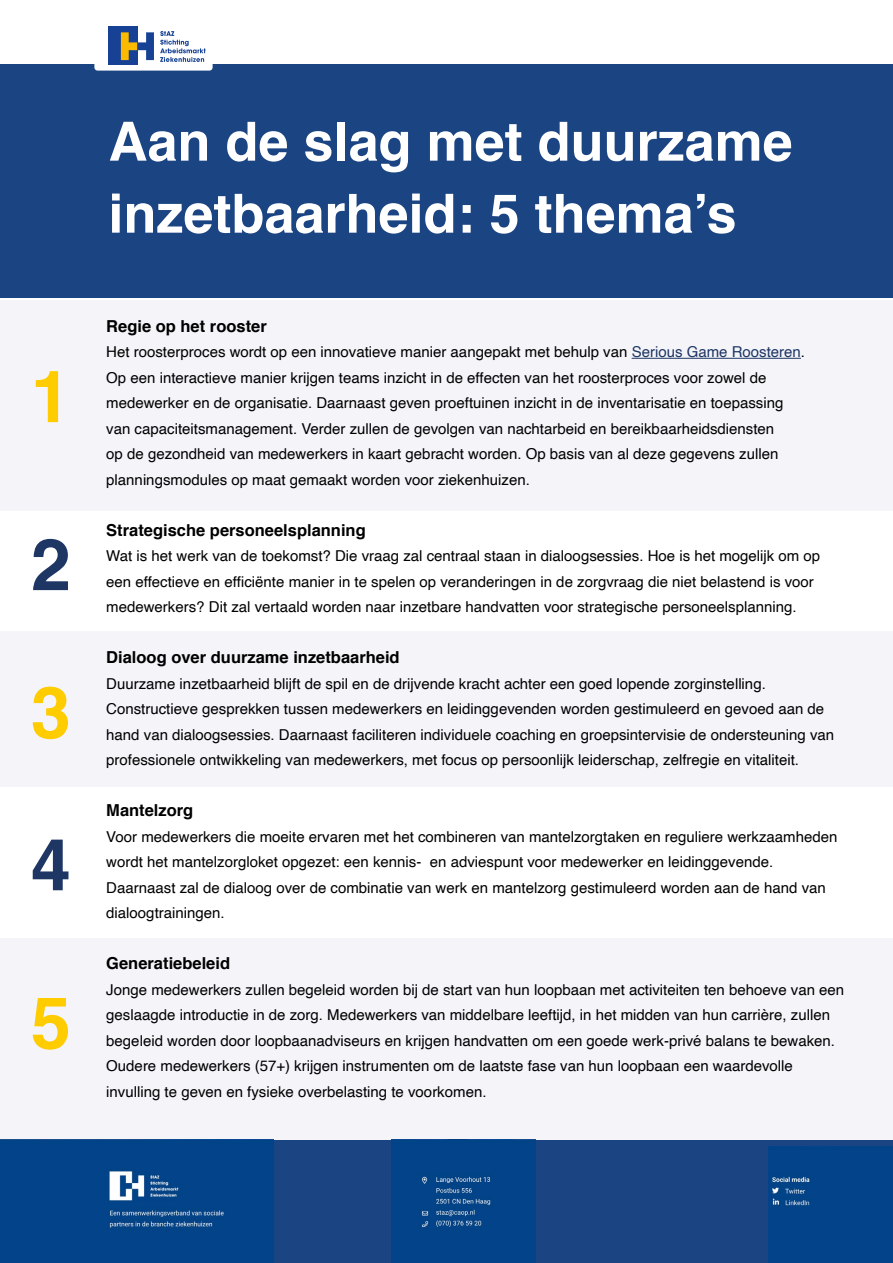
<style>
.page{position:relative;width:893px;height:1263px;background:#fff}
.page>*{position:absolute;margin:0;border:0;box-sizing:border-box;transform-origin:0 0}
.Tussenkop{font:700 72px "Helvetica";color:#fc0}
.Tussenkop-2{font:700 72px "Helvetica";color:#1e3664}
.Tussenkop-3{font:700 54px/72px "Helvetica";color:#fff}
.Tussenkop-4{font:700 16.5px "Helvetica";color:#000}
.Brood{font:15px/25.5px "Helvetica";color:#000}
.s1{color:#1e3664}
</style>
<div class="page">
<div style="left:0;top:64px;width:893px;height:234px;background:#1b4483"></div>
<div style="left:0;top:1139px;width:893px;height:124px;background:#1b4483"></div>
<div style="left:0;top:938px;width:893px;height:202px;background:#f4f4f9"></div>
<div style="left:0;top:631px;width:893px;height:156px;background:#f4f4f9"></div>
<div style="left:0;top:300px;width:893px;height:210px;background:#f4f4f9"></div>
<hr style="left:632px;top:358px;width:169px;height:1px;background:#1e3664">
<div style="left:94px;top:8px;width:119px;height:63px;background:#fff;border-radius:3px"></div>
<svg style="left:160px;top:31px;width:46px;height:31px"></svg>
<div style="left:108px;top:27px;width:29px;height:38px;background:#164194"></div>
<svg style="left:121px;top:32px;width:33px;height:28px"></svg>
<div style="left:0;top:1140px;width:274px;height:123px;background:#03438a"></div>
<div style="left:768px;top:1146px;width:125px;height:117px;background:#03438a"></div>
<div style="left:391px;top:1140px;width:144px;height:123px;background:#03438a"></div>
<p class="Tussenkop" style="left:31px;top:348px;width:42px">1</p>
<p class="Tussenkop-2" style="left:31px;top:516px;width:42px">2</p>
<p class="Tussenkop" style="left:31px;top:663px;width:42px">3</p>
<p class="Tussenkop-2" style="left:31px;top:816px;width:42px">4</p>
<p class="Tussenkop" style="left:31px;top:974px;width:42px">5</p>
<p class="Tussenkop-3" style="left:108px;top:109px;width:686px">Aan de slag met duurzame inzetbaarheid: 5 thema’s</p>
<p class="Tussenkop-4" style="left:106px;top:315px;width:162px">Regie op het rooster</p>
<p class="Brood" style="left:106px;top:340px;width:700px">Het roosterproces wordt op een innovatieve manier aangepakt met behulp van <span class="s1">Serious Game Roosteren</span>.<br>Op een interactieve manier krijgen teams inzicht in de effecten van het roosterproces voor zowel de medewerker en de organisatie. Daarnaast geven proeftuinen inzicht in de inventarisatie en toepassing van capaciteitsmanagement. Verder zullen de gevolgen van nachtarbeid en bereikbaarheidsdiensten<br>op de gezondheid van medewerkers in kaart gebracht worden. Op basis van al deze gegevens zullen planningsmodules op maat gemaakt worden voor ziekenhuizen.</p>
<p class="Tussenkop-4" style="left:106px;top:519px;width:261px">Strategische personeelsplanning</p>
<p class="Brood" style="left:106px;top:544px;width:715px">Wat is het werk van de toekomst? Die vraag zal centraal staan in dialoogsessies. Hoe is het mogelijk om op een effectieve en efficiënte manier in te spelen op veranderingen in de zorgvraag die niet belastend is voor medewerkers? Dit zal vertaald worden naar inzetbare handvatten voor strategische personeelsplanning.</p>
<p class="Tussenkop-4" style="left:106px;top:646px;width:295px">Dialoog over duurzame inzetbaarheid</p>
<p class="Brood" style="left:106px;top:671px;width:729px">Duurzame inzetbaarheid blijft de spil en de drijvende kracht achter een goed lopende zorginstelling.<br>Constructieve gesprekken tussen medewerkers en leidinggevenden worden gestimuleerd en gevoed aan de hand van dialoogsessies. Daarnaast faciliteren individuele coaching en groepsintervisie de ondersteuning van professionele ontwikkeling van medewerkers, met focus op persoonlijk leiderschap, zelfregie en vitaliteit.</p>
<p class="Tussenkop-4" style="left:106px;top:799px;width:89px">Mantelzorg</p>
<p class="Brood" style="left:106px;top:824px;width:733px">Voor medewerkers die moeite ervaren met het combineren van mantelzorgtaken en reguliere werkzaamheden wordt het mantelzorgloket opgezet: een kennis- en adviespunt voor medewerker en leidinggevende.<br>Daarnaast zal de dialoog over de combinatie van werk en mantelzorg gestimuleerd worden aan de hand van dialoogtrainingen.</p>
<p class="Tussenkop-4" style="left:106px;top:952px;width:125px">Generatiebeleid</p>
<p class="Brood" style="left:106px;top:977px;width:739px">Jonge medewerkers zullen begeleid worden bij de start van hun loopbaan met activiteiten ten behoeve van een geslaagde introductie in de zorg. Medewerkers van middelbare leeftijd, in het midden van hun carrière, zullen begeleid worden door loopbaanadviseurs en krijgen handvatten om een goede werk-privé balans te bewaken.<br>Oudere medewerkers (57+) krijgen instrumenten om de laatste fase van hun loopbaan een waardevolle invulling te geven en fysieke overbelasting te voorkomen.</p>
</div>
